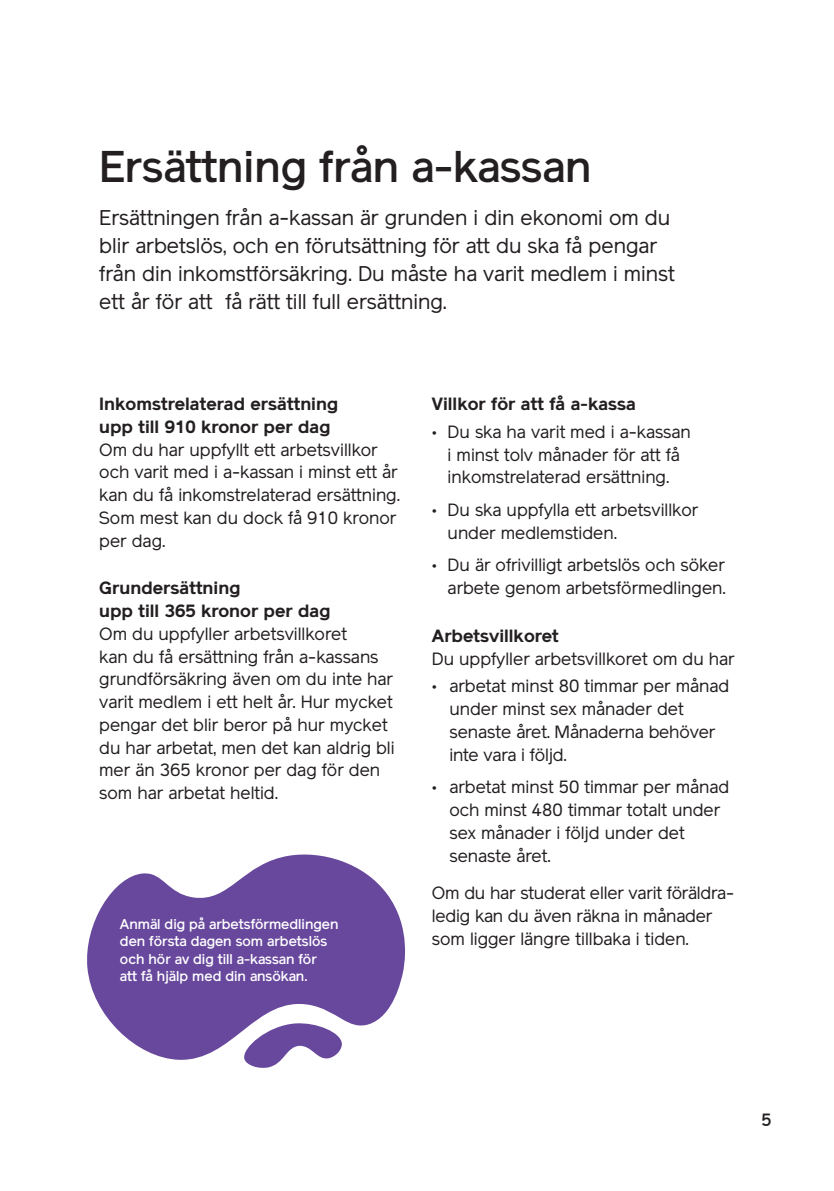
<style>
.page{position:relative;width:834px;height:1191px;background:#fff}
.page>*{position:absolute;margin:0;border:0;box-sizing:border-box;transform-origin:0 0}
.t1{font:500 43.75px "Reader";color:#231f20}
.t2{font:21px/28px "Reader";color:#231f20}
.t3{font:17.5px/22.8px "Reader";color:#231f20}
.t4{font:700 17.5px/22.8px "Reader";color:#231f20}
.t5{font:500 17.5px "Reader";color:#231f20}
.t6{font:500 14px/17.5px "Reader";color:#fff}
</style>
<div class="page">
<svg style="left:87px;top:854px;width:318px;height:206px;fill:#68489d"></svg>
<svg style="left:241px;top:1022px;width:101px;height:45px"></svg>
<p class="t1" style="left:99px;top:141px;width:493px">Ersättning från a-kassan</p>
<p class="t2" style="left:99px;top:203px;width:577px">Ersättningen från a-kassan är grunden i din ekonomi om du blir arbetslös, och en förutsättning för att du ska få pengar från din inkomstförsäkring. Du måste ha varit medlem i minst ett år för att få rätt till full ersättning.</p>
<p class="t4" style="left:99px;top:392px;width:240px">Inkomstrelaterad ersättning upp till 910 kronor per dag</p>
<p class="t3" style="left:99px;top:438px;width:302px">Om du har uppfyllt ett arbetsvillkor och varit med i a-kassan i minst ett år kan du få inkomstrelaterad ersättning.<br>Som mest kan du dock få 910 kronor per dag.</p>
<p class="t4" style="left:99px;top:577px;width:233px">Grundersättning<br>upp till 365 kronor per dag</p>
<p class="t3" style="left:99px;top:622px;width:297px">Om du uppfyller arbetsvillkoret<br>kan du få ersättning från a-kassans grundförsäkring även om du inte har varit medlem i ett helt år. Hur mycket pengar det blir beror på hur mycket du har arbetat, men det kan aldrig bli mer än 365 kronor per dag för den som har arbetat heltid.</p>
<p class="t6" style="left:120px;top:915px;width:220px">Anmäl dig på arbetsförmedlingen</p>
<p class="t6" style="left:120px;top:932px;width:209px">den första dagen som arbetslös och hör av dig till a-kassan för att få hjälp med din ansökan.</p>
<p class="t4" style="left:432px;top:392px;width:206px">Villkor för att få a-kassa</p>
<p class="t3" style="left:432px;top:420px;width:260px;text-align:center">• Du ska ha varit med i a-kassan i minst tolv månader för att få inkomstrelaterad ersättning.</p>
<p class="t3" style="left:447px;top:498px;width:252px;text-indent:-16px">• Du ska uppfylla ett arbetsvillkor under medlemstiden.</p>
<p class="t3" style="left:432px;top:554px;width:294px">• Du är ofrivilligt arbetslös och söker</p>
<p class="t3" style="left:447px;top:576px;width:280px">arbete genom arbetsförmedlingen.</p>
<p class="t4" style="left:432px;top:624px;width:128px">Arbetsvillkoret</p>
<p class="t3" style="left:432px;top:647px;width:304px">Du uppfyller arbetsvillkoret om du har</p>
<p class="t3" style="left:432px;top:674px;width:299px">• arbetat minst 80 timmar per månad</p>
<p class="t3" style="left:449px;top:697px;width:267px">under minst sex månader det senaste året. Månaderna behöver inte vara i följd.</p>
<p class="t3" style="left:449px;top:775px;width:281px;text-indent:-18px">• arbetat minst 50 timmar per månad och minst 480 timmar totalt under sex månader i följd under det senaste året.</p>
<p class="t3" style="left:432px;top:881px;width:304px">Om du har studerat eller varit föräldra-</p>
<p class="t3" style="left:432px;top:904px;width:282px">ledig kan du även räkna in månader som ligger längre tillbaka i tiden.</p>
<p class="t5" style="left:761px;top:1109px;width:12px">5</p>
</div>
